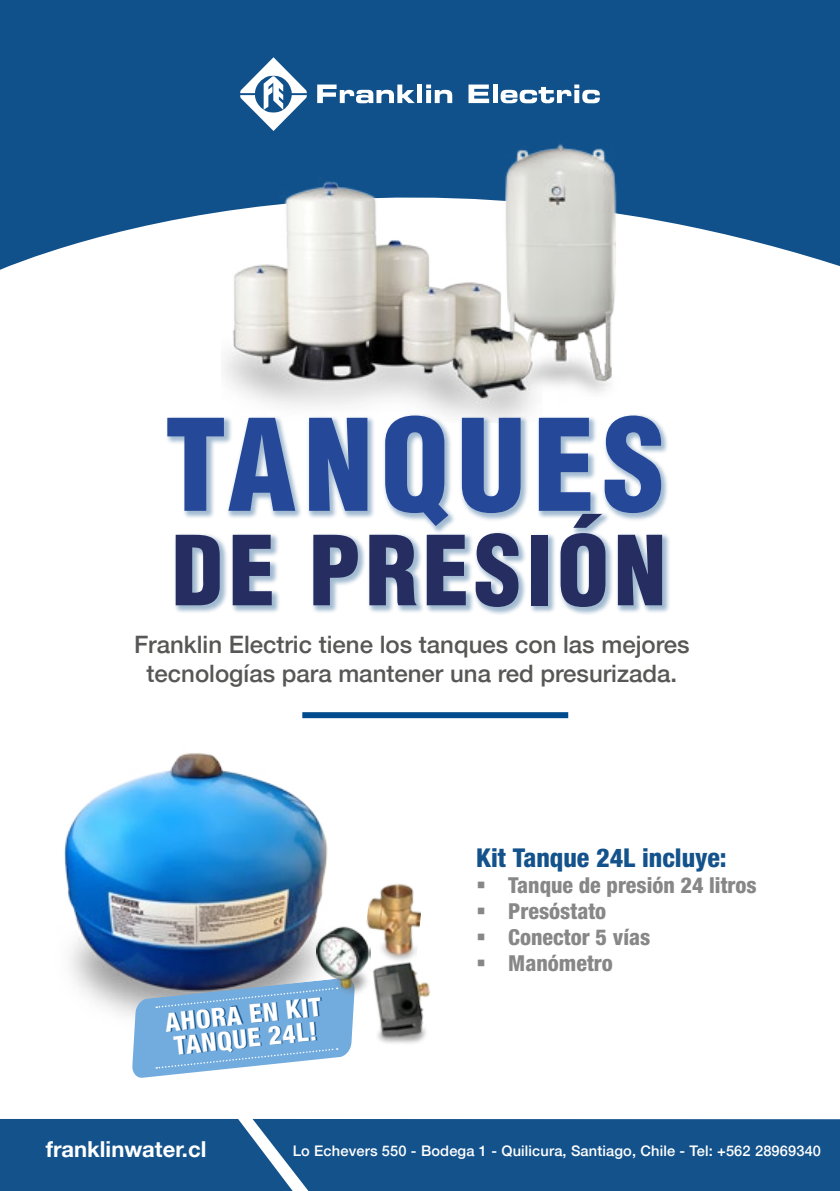
<style>
.page{position:relative;width:840px;height:1191px;background:#fff}
.page>*{position:absolute;margin:0;border:0;box-sizing:border-box;transform-origin:0 0}
.t1{font:900 condensed 124px "Helvetica";letter-spacing:.06em;color:#264899}
.t2{font:900 condensed 94px "Helvetica";letter-spacing:.05em;color:#262e61}
.t3{font:800 condensed 26px "Helvetica Neue LT Std";color:#14528c}
.t4{font:800 condensed 26px/24px "Helvetica Neue LT Std";color:#fff}
.t5{font:500 24px/28.8px "Helvetica 65";color:#575756;text-align:center}
.t6{font:800 condensed 22px "Helvetica Neue LT Std";color:#878787}
.t7{font:700 22px "Helvetica 75";color:#fff}
.t8{font:500 14.6px "Helvetica 65";letter-spacing:.01em;color:#fff}
</style>
<div class="page">
<div style="left:0;top:0;width:839px;height:298px;background:#11518b"></div>
<svg style="left:0;top:90px;width:839px;height:208px"></svg>
<img style="left:64px;top:753px;width:264px;height:263px">
<div style="left:0;top:1119px;width:252px;height:72px;background:#14528b"></div>
<div style="left:252px;top:1119px;width:587px;height:72px;background:#14528b"></div>
<img style="left:495px;top:140px;width:128px;height:253px">
<img style="left:221px;top:177px;width:322px;height:237px">
<svg style="left:132px;top:977px;width:222px;height:101px;background:#83afd7"></svg>
<div style="left:302px;top:712px;width:266px;height:6px;background:#004b8d"></div>
<img style="left:316px;top:925px;width:46px;height:80px">
<img style="left:361px;top:940px;width:69px;height:104px">
<img style="left:362px;top:883px;width:62px;height:83px">
<div style="left:165px;top:414px;width:502px;height:121px;background:#14528b;opacity:.4"></div>
<div style="left:173px;top:513px;width:497px;height:103px;background:#14528b;opacity:.4"></div>
<svg style="left:317px;top:85px;width:97px;height:18px"></svg>
<div style="left:417px;top:85px;width:5px;height:18px;background:#fff"></div>
<svg style="left:426px;top:85px;width:26px;height:18px"></svg>
<svg style="left:468px;top:85px;width:21px;height:18px"></svg>
<div style="left:492px;top:85px;width:5px;height:18px;background:#fff"></div>
<svg style="left:500px;top:85px;width:99px;height:18px"></svg>
<svg style="left:240px;top:57px;width:66px;height:74px"></svg>
<h1 class="t1" style="left:164px;top:387px;width:501px">TANQUES</h1>
<h2 class="t2" style="left:171px;top:511px;width:496px">DE PRESIÓN</h2>
<p class="t5" style="left:134px;top:630px;width:556px">Franklin Electric tiene los tanques con las mejores tecnologías para mantener una red presurizada.</p>
<p class="t4" style="left:164px;top:1010px;width:158px;rotate:-6deg">AHORA EN KIT<br>TANQUE 24L!</p>
<p class="t3" style="left:476px;top:841px;width:252px">Kit Tanque 24L incluye:</p>
<p class="t6" style="left:476px;top:871px;width:282px">▪ Tanque de presión 24 litros</p>
<p class="t6" style="left:476px;top:897px;width:131px">▪ Presóstato</p>
<p class="t6" style="left:476px;top:923px;width:175px">▪ Conector 5 vías</p>
<p class="t6" style="left:476px;top:949px;width:138px">▪ Manómetro</p>
<p class="t7" style="left:46px;top:1135px;width:162px">franklinwater.cl</p>
<p class="t8" style="left:292px;top:1142px;width:529px">Lo Echevers 550 - Bodega 1 - Quilicura, Santiago, Chile - Tel: +562 28969340</p>
</div>
